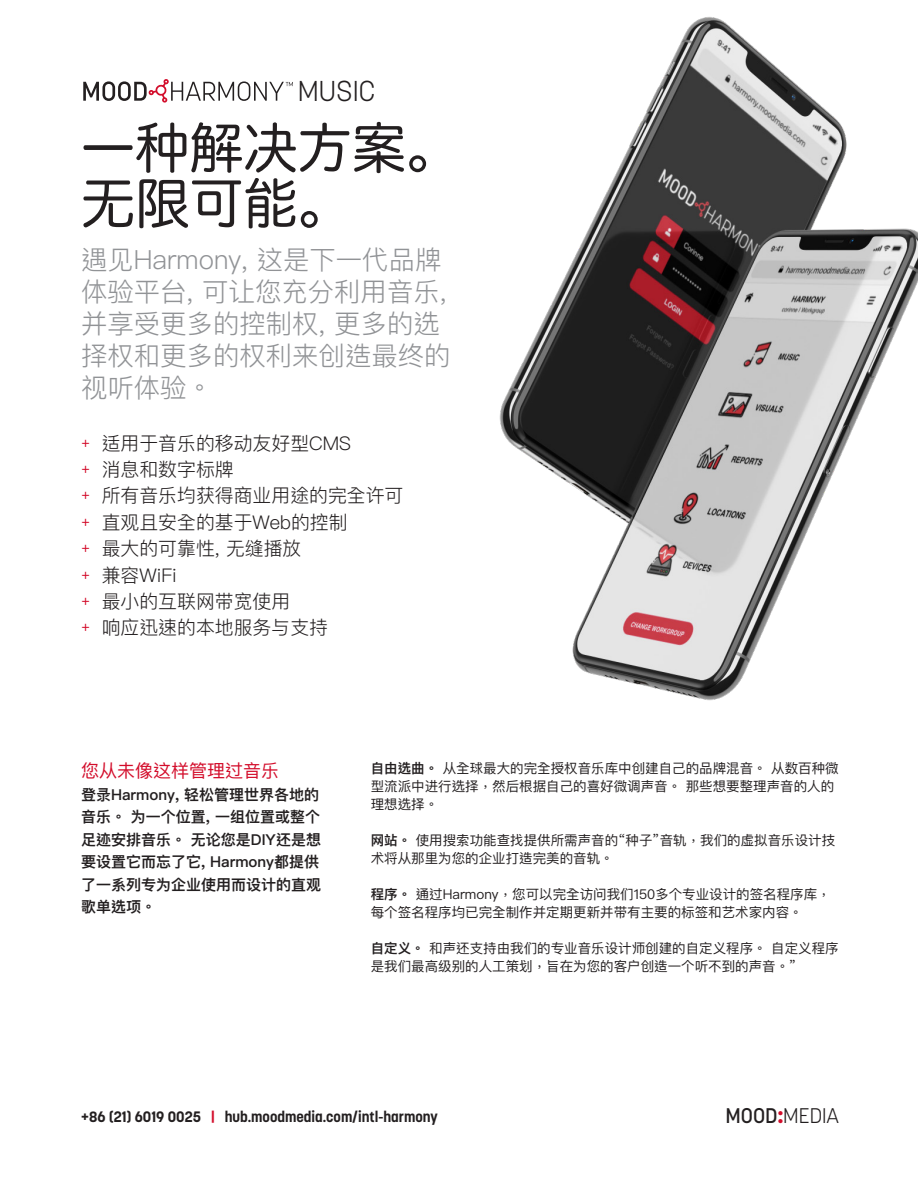
<style>
.page{position:relative;width:918px;height:1188px;background:#fff}
.page>*{position:absolute;margin:0;border:0;box-sizing:border-box;transform-origin:0 0}
.t1{font:54.15px/55.7px "Hira Maru Pro W4";color:#231f20}
.t2{font:300 28.5px "Korolev";color:#231f20}
.t3{font:300 26.4px/32.1px "Ping Fang HK";color:#919396}
.t4{font:300 21px "Korolev";color:#231f20}
.t5{font:300 18.9px "Ping Fang HK";color:#231f20}
.t6{font:18px "Ping Fang HK";color:#d30d2b}
.t7{font:600 15px/22.5px "Ping Fang HK";color:#231f20}
.t8{font:700 15px "Korolev";color:#231f20}
.t9{font:13.5px/18px "Ping Fang HK";color:#231f20}
.s1{font-family:"Korolev";color:#d30d2b}
.s2{font-weight:600}
.s3{color:#d30d2b}
.s4{font-weight:500}
.s5{font-weight:800;color:#d30d2b}
</style>
<div class="page">
<svg style="left:83px;top:79px;width:210px;height:24px"></svg>
<img style="left:499px;top:17px;width:419px;height:684px">
<p class="t2" style="left:298px;top:73px;width:79px">MUSIC</p>
<p class="t1" style="left:81px;top:117px;width:381px">一种解决方案。无限可能。</p>
<p class="t3" style="left:81px;top:243px;width:371px">遇见Harmony, 这是下一代品牌体验平台, 可让您充分利用音乐,并享受更多的控制权, 更多的选择权和更多的权利来创造最终的视听体验。</p>
<p class="t5" style="left:81px;top:431px;width:272px"><span class="s1">+</span> 适用于音乐的移动友好型CMS</p>
<p class="t5" style="left:81px;top:458px;width:154px"><span class="s1">+</span> 消息和数字标牌</p>
<p class="t5" style="left:81px;top:484px;width:324px"><span class="s1">+</span> 所有音乐均获得商业用途的完全许可</p>
<p class="t5" style="left:81px;top:510px;width:268px"><span class="s1">+</span> 直观且安全的基于Web的控制</p>
<p class="t5" style="left:81px;top:537px;width:222px"><span class="s1">+</span> 最大的可靠性, 无缝播放</p>
<p class="t5" style="left:81px;top:563px;width:97px"><span class="s1">+</span> 兼容WiFi</p>
<p class="t5" style="left:81px;top:590px;width:211px"><span class="s1">+</span> 最小的互联网带宽使用</p>
<p class="t5" style="left:81px;top:616px;width:249px"><span class="s1">+</span> 响应迅速的本地服务与支持</p>
<p class="t6" style="left:81px;top:760px;width:199px">您从未像这样管理过音乐</p>
<p class="t7" style="left:81px;top:783px;width:242px">登录Harmony, 轻松管理世界各地的音乐。 为一个位置, 一组位置或整个足迹安排音乐。 无论您是DIY还是想要设置它而忘了它, Harmony都提供了一系列专为企业使用而设计的直观歌单选项。</p>
<p class="t9" style="left:371px;top:759px;width:469px"><span class="s2">自由选曲。</span> 从全球最大的完全授权音乐库中创建自己的品牌混音。 从数百种微型流派中进行选择，然后根据自己的喜好微调声音。 那些想要整理声音的人的理想选择。</p>
<p class="t9" style="left:371px;top:831px;width:466px"><span class="s2">网站。</span> 使用搜索功能查找提供所需声音的“种子”音轨，我们的虚拟音乐设计技术将从那里为您的企业打造完美的音轨。</p>
<p class="t9" style="left:371px;top:885px;width:461px"><span class="s2">程序。</span> 通过Harmony，您可以完全访问我们150多个专业设计的签名程序库，每个签名程序均已完全制作并定期更新并带有主要的标签和艺术家内容。</p>
<p class="t9" style="left:371px;top:939px;width:469px"><span class="s2">自定义。</span> 和声还支持由我们的专业音乐设计师创建的自定义程序。 自定义程序是我们最高级别的人工策划，旨在为您的客户创造一个听不到的声音。”</p>
<p class="t8" style="left:81px;top:1107px;width:358px">+86 (21) 6019 0025 <span class="s3">|</span> hub.moodmedia.com/intl-harmony</p>
<p class="t4" style="left:725px;top:1102px;width:115px"><span class="s4">MOOD</span><span class="s5">:</span>MEDIA</p>
</div>
